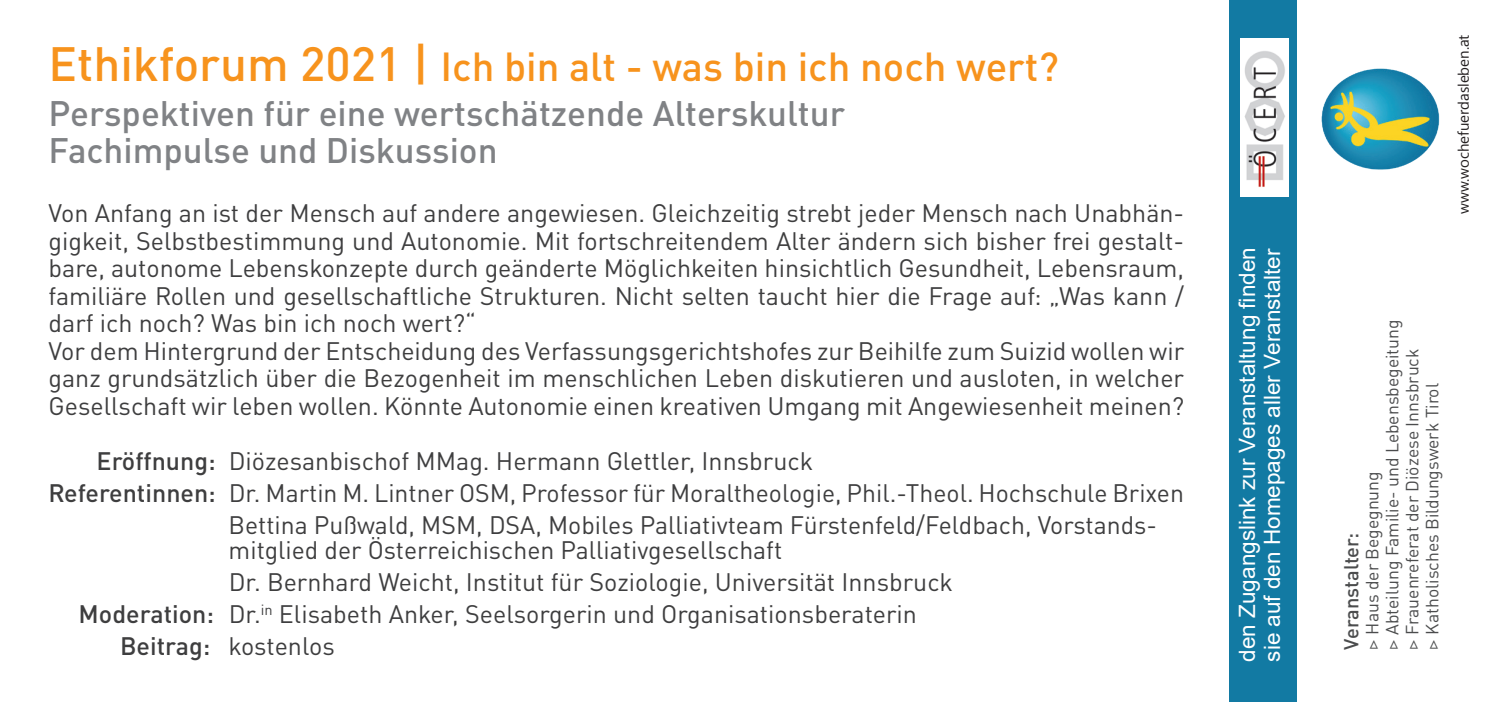
<style>
.page{position:relative;width:1489px;height:702px;background:#fff}
.page>*{position:absolute;margin:0;border:0;box-sizing:border-box;transform-origin:0 0}
.t1{font:500 40px "DIN Pro";color:#f7931d}
.t2{font:500 35px/37.5px "DIN Pro";color:#808285}
.t3{font:25px/27.5px "DIN Pro";color:#3e3e3f}
.t4{font:22.5px/25px "Arial";color:#fff}
.t5{font:500 20px "DIN Pro";letter-spacing:-.005em;color:#4b4c4d}
.t6{font:17.5px/20px "DIN Pro";color:#4b4c4d}
.t7{font:15px "Nirmala UI";color:#231f20}
.s1{font-size:47.5px}
.s2{font-weight:500}
.s3{font-family:"Minion Pro"}
</style>
<div class="page">
<div style="left:1229px;top:0;width:67px;height:702px;background:#127aa3"></div>
<img style="left:1321px;top:68px;width:118px;height:102px">
<img style="left:1240px;top:39px;width:48px;height:157px">
<h1 class="t1" style="left:49px;top:36px;width:1011px"><span class="s1">Ethikforum 2021 |</span> Ich bin alt - was bin ich noch wert?</h1>
<h2 class="t2" style="left:49px;top:92px;width:798px">Perspektiven für eine wertschätzende Alterskultur<br>Fachimpulse und Diskussion</h2>
<p class="t3" style="left:49px;top:198px;width:1137px">Von Anfang an ist der Mensch auf andere angewiesen. Gleichzeitig strebt jeder Mensch nach Unabhän&shy;gigkeit, Selbstbestimmung und Autonomie. Mit fortschreitendem Alter ändern sich bisher frei gestalt&shy;bare, autonome Lebenskonzepte durch geänderte Möglichkeiten hinsichtlich Gesundheit, Lebensraum, familiäre Rollen und gesellschaftliche Strukturen. Nicht selten taucht hier die Frage auf: „Was kann / darf ich noch? Was bin ich noch wert?“<br>Vor dem Hintergrund der Entscheidung des Verfassungsgerichtshofes zur Beihilfe zum Suizid wollen wir ganz grundsätzlich über die Bezogenheit im menschlichen Leben diskutieren und ausloten, in welcher Gesellschaft wir leben wollen. Könnte Autonomie einen kreativen Umgang mit Angewiesenheit meinen?</p>
<p class="t3" style="left:97px;top:445px;width:718px"><span class="s2">Eröffnung:</span> Diözesanbischof MMag. Hermann Glettler, Innsbruck</p>
<p class="t3" style="left:49px;top:477px;width:1136px"><span class="s2">Referentinnen:</span> Dr. Martin M. Lintner OSM, Professor für Moraltheologie, Phil.-Theol. Hochschule Brixen</p>
<p class="t3" style="left:229px;top:509px;width:929px">Bettina Pußwald, MSM, DSA, Mobiles Palliativteam Fürstenfeld/Feldbach, Vorstands-</p>
<p class="t3" style="left:229px;top:534px;width:555px">mitglied der Österreichischen Palliativgesellschaft</p>
<p class="t3" style="left:229px;top:566px;width:725px">Dr. Bernhard Weicht, Institut für Soziologie, Universität Innsbruck</p>
<p class="t3" style="left:79px;top:598px;width:840px"><span class="s2">Moderation:</span> Dr.<sup>in</sup> Elisabeth Anker, Seelsorgerin und Organisationsberaterin</p>
<p class="t3" style="left:120px;top:630px;width:216px"><span class="s2">Beitrag:</span> kostenlos</p>
<p class="t4" style="left:1234px;top:661px;width:415px;rotate:-90deg">den Zugangslink zur Veranstaltung finden sie auf den Homepages aller Veranstalter</p>
<p class="t7" style="left:1451px;top:214px;width:181px;rotate:-90deg">www.wochefuerdasleben.at</p>
<p class="t6" style="left:1360px;top:649px;width:331px;rotate:-90deg"><span class="s3">▷</span> Haus der Begegnung<br><span class="s3">▷</span> Abteilung Familie- und Lebensbegeitung <span class="s3">▷</span> Frauenreferat der Diözese Innsbruck<br><span class="s3">▷</span> Katholisches Bildungswerk Tirol</p>
<p class="t5" style="left:1335px;top:649px;width:118px;rotate:-90deg">Veranstalter:</p>
</div>
